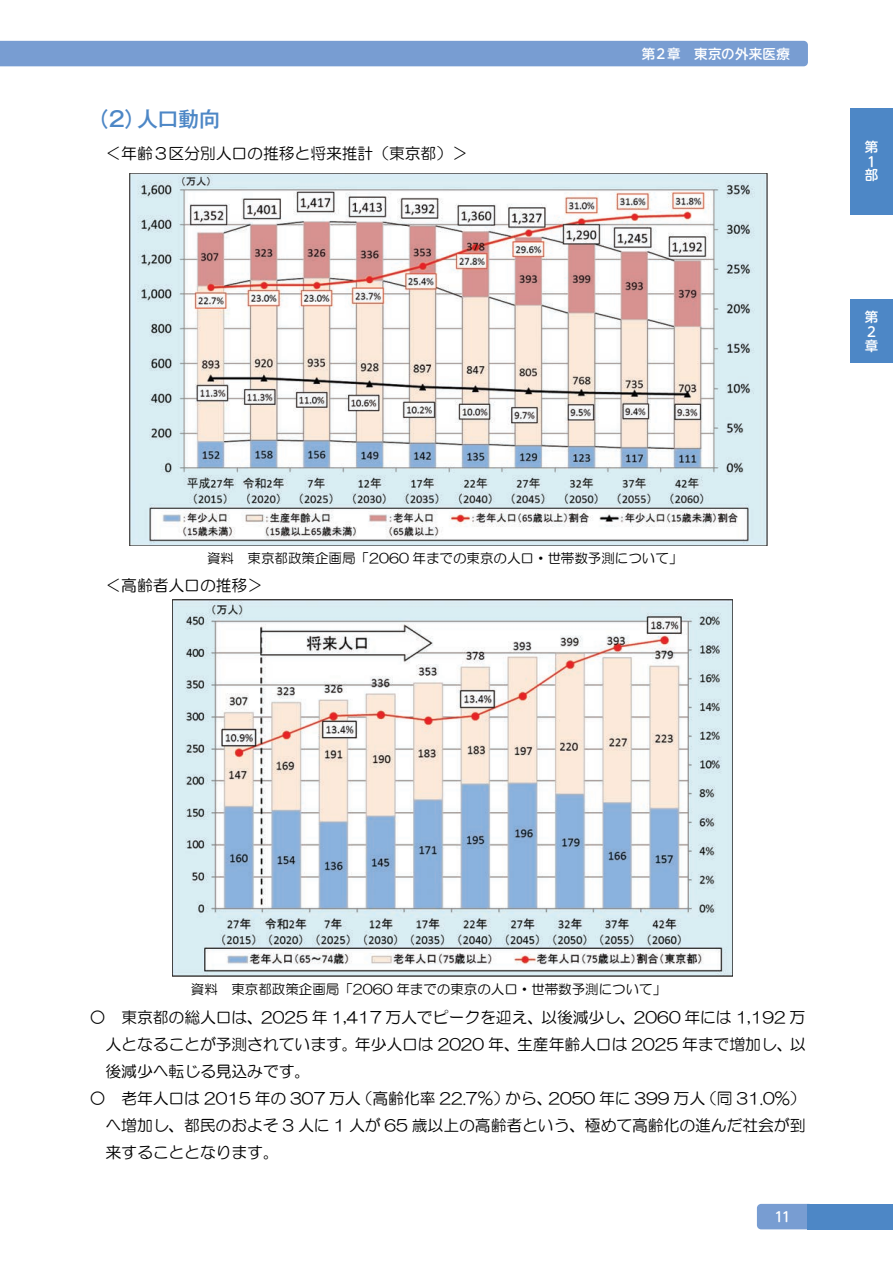
<style>
.page{position:relative;width:893px;height:1263px;background:#fff}
.page>*{position:absolute;margin:0;border:0;box-sizing:border-box;transform-origin:0 0}
.見出し_1{font:500 21px "Gothic MB101 Pro";color:#4d87c6}
.t1{font:15.9px/27px "HG Maru Gothic MPRO";letter-spacing:-.005em;color:#000;text-align:justify}
.t2{font:13.5px "HG Maru Gothic MPRO";color:#000}
.t3{font:500 13.5px/14.2px "UD Shin M Go Pro";letter-spacing:.015em;color:#fff}
</style>
<div class="page">
<div style="left:757px;top:1204px;width:56px;height:25px;background:#789dd2;border-radius:4px"></div>
<div style="left:808px;top:1204px;width:85px;height:25px;background:#4d87c6"></div>
<img style="left:172px;top:600px;width:561px;height:377px">
<img style="left:130px;top:173px;width:637px;height:373px">
<div style="left:850px;top:108px;width:43px;height:106px;background:#4d87c6"></div>
<div style="left:850px;top:299px;width:43px;height:64px;background:#4d87c6"></div>
<div style="left:0;top:41px;width:808px;height:25px;background:#789dd2"></div>
<p class="見出し_1" style="left:88px;top:101px;width:134px">（2）人口動向</p>
<p class="t1" style="left:105px;top:113px;width:364px;text-indent:-16px">（２）人口動向<br>＜年齢３区分別人口の推移と将来推計（東京都）＞</p>
<p class="t3" style="left:642px;top:46px;width:150px">第２章　東京の外来医療</p>
<p class="t3" style="left:865px;top:139px;width:15px">第<br>１部</p>
<p class="t3" style="left:865px;top:309px;width:15px">第<br>２章</p>
<p class="t2" style="left:207px;top:551px;width:477px">資料 東京都政策企画局「2060 年までの東京の人口・世帯数予測について」</p>
<p class="t1" style="left:105px;top:572px;width:159px">＜高齢者人口の推移＞</p>
<p class="t2" style="left:191px;top:982px;width:477px">資料 東京都政策企画局「2060 年までの東京の人口・世帯数予測について」</p>
<p class="t1" style="left:105px;top:1004px;width:702px;text-indent:-16px">○ 東京都の総人口は、2025 年 1,417 万人でピークを迎え、以後減少し、2060 年には 1,192 万人となることが予測されています。年少人口は 2020 年、生産年齢人口は 2025 年まで増加し、以後減少へ転じる見込みです。</p>
<p class="t1" style="left:105px;top:1085px;width:702px;text-indent:-16px">○ 老年人口は 2015 年の 307 万人（高齢化率 22.7％）から、2050 年に 399 万人（同 31.0%）へ増加し、都民のおよそ 3 人に 1 人が 65 歳以上の高齢者という、極めて高齢化の進んだ社会が到来することとなります。</p>
<p class="t3" style="left:774px;top:1209px;width:18px">11</p>
</div>
